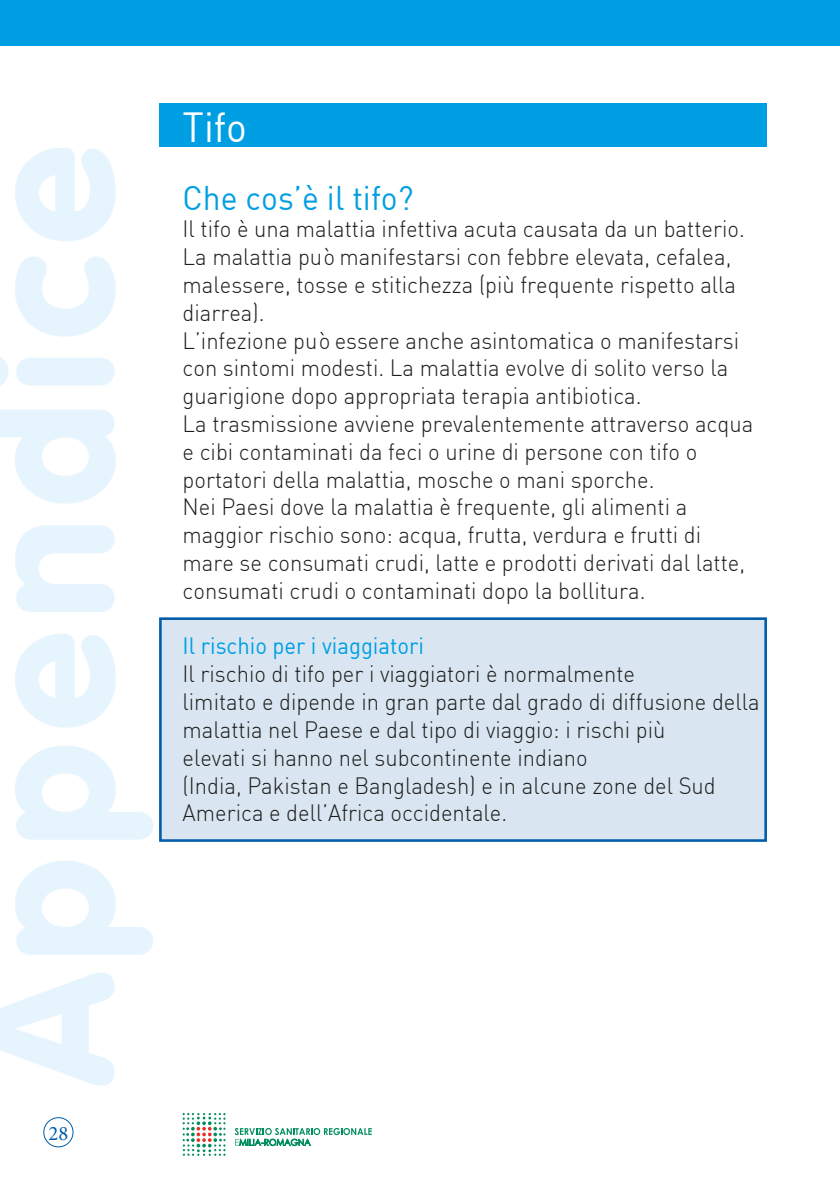
<style>
.page{position:relative;width:840px;height:1191px;background:#fff}
.page>*{position:absolute;margin:0;border:0;box-sizing:border-box;transform-origin:0 0}
.t1{font:41.2px "DIN";color:#fff;scale:.95 1}
.t2{font:33.4px "DIN";color:#009fe3;scale:.95 1}
.t3{font:300 23.2px/27.8px "DIN";color:#1d1d1b;scale:.95 1}
.t4{font:23.2px "DIN";color:#009fe3;scale:.95 1}
.t5{font:20.6px "Minion Pro";color:#005da9}
</style>
<div class="page">
<img style="left:0;top:45px;width:159px;height:1103px">
<div style="left:43px;top:1117px;width:30px;height:30px;border:1px solid #005da9;border-radius:50%"></div>
<svg style="left:182px;top:1113px;width:43px;height:42px"></svg>
<svg style="left:234px;top:1128px;width:137px;height:17px"></svg>
<div style="left:160px;top:618px;width:605px;height:222px;background:#d9e6f2"></div>
<div style="left:159px;top:617px;width:607px;height:225px;border:3px solid #005da9"></div>
<div style="left:159px;top:103px;width:607px;height:44px;background:#009fe3"></div>
<div style="left:0;top:0;width:839px;height:45px;background:#009ee2"></div>
<h1 class="t1" style="left:182px;top:101px;width:69px">Tifo</h1>
<h2 class="t2" style="left:182px;top:177px;width:244px">Che cos’è il tifo?</h2>
<p class="t3" style="left:182px;top:215px;width:602px">Il tifo è una malattia infettiva acuta causata da un batterio.<br>La malattia può manifestarsi con febbre elevata, cefalea, malessere, tosse e stitichezza (più frequente rispetto alla diarrea).<br>L’infezione può essere anche asintomatica o manifestarsi con sintomi modesti. La malattia evolve di solito verso la guarigione dopo appropriata terapia antibiotica.<br>La trasmissione avviene prevalentemente attraverso acqua e cibi contaminati da feci o urine di persone con tifo o portatori della malattia, mosche o mani sporche.<br>Nei Paesi dove la malattia è frequente, gli alimenti a maggior rischio sono: acqua, frutta, verdura e frutti di mare se consumati crudi, latte e prodotti derivati dal latte, consumati crudi o contaminati dopo la bollitura.</p>
<p class="t4" style="left:182px;top:631px;width:255px">Il rischio per i viaggiatori</p>
<p class="t3" style="left:182px;top:660px;width:608px">Il rischio di tifo per i viaggiatori è normalmente<br>limitato e dipende in gran parte dal grado di diffusione della malattia nel Paese e dal tipo di viaggio: i rischi più<br>elevati si hanno nel subcontinente indiano<br>(India, Pakistan e Bangladesh) e in alcune zone del Sud America e dell’Africa occidentale.</p>
<p class="t5" style="left:48px;top:1119px;width:21px">28</p>
</div>
